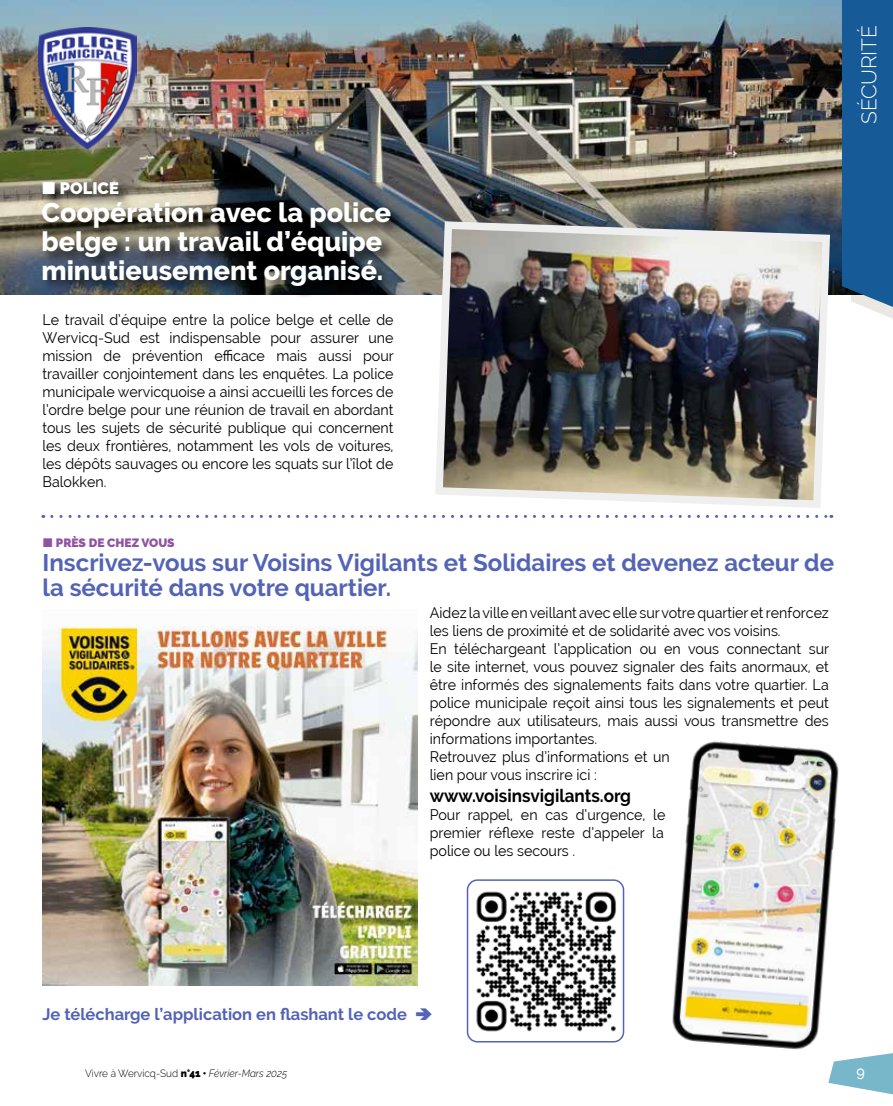
<style>
.page{position:relative;width:893px;height:1106px;background:#fff}
.page>*{position:absolute;margin:0;border:0;box-sizing:border-box;transform-origin:0 0}
.t1{font:800 27px/28.5px "Raleway";color:#fff}
.t2{font:700 24px/25.5px "Raleway";color:#5363b5}
.t3{font:300 21px "Raleway";letter-spacing:-.01em;color:#fff}
.t4{font:700 18px "Raleway";color:#000;scale:.95 1}
.t5{font:700 16.5px "Raleway";color:#5363b5}
.t6{font:900 16.5px "Raleway";color:#fff}
.t7{font:15px/18px "Raleway";color:#000;text-align:justify;scale:.95 1}
.t8{font:500 15px "Raleway";color:#fff;scale:.95 1}
.t9{font:900 12px "Raleway";color:#8f53a1}
.t10{font:300 10.5px "Raleway";color:#000;scale:.95 1}
.s1{font-weight:900}
.s2{font-style:italic}
</style>
<div class="page">
<img style="left:42px;top:625px;width:376px;height:360px">
<img style="left:672px;top:741px;width:167px;height:309px">
<img style="left:476px;top:891px;width:141px;height:141px">
<div style="left:467px;top:879px;width:157px;height:163px;border:2px solid #5363b5;border-radius:10px"></div>
<svg style="left:52px;top:515px;width:780px;height:3px"></svg>
<img style="left:0;top:0;width:842px;height:295px">
<img style="left:431px;top:217px;width:403px;height:291px">
<div style="left:41px;top:180px;width:364px;height:119px;background:#000;opacity:.75"></div>
<div style="left:35px;top:23px;width:114px;height:137px;background:#c8c1b7;opacity:.75"></div>
<img style="left:39px;top:27px;width:97px;height:122px">
<svg style="left:842px;top:0;width:51px;height:319px;background:#24649d"></svg>
<svg style="left:828px;top:1053px;width:65px;height:41px"></svg>
<svg style="left:43px;top:182px;width:12px;height:12px"></svg>
<p class="t6" style="left:60px;top:179px;width:61px">POLICE</p>
<h1 class="t1" style="left:41px;top:199px;width:351px">Coopération avec la police belge : un travail d’équipe minutieusement organisé.</h1>
<p class="t7" style="left:43px;top:311px;width:371px">Le travail d’équipe entre la police belge et celle de Wervicq-Sud est indispensable pour assurer une mission de prévention efficace mais aussi pour travailler conjointement dans les enquêtes. La police municipale wervicquoise a ainsi accueilli les forces de l’ordre belge pour une réunion de travail en abordant tous les sujets de sécurité publique qui concernent les deux frontières, notamment les vols de voitures, les dépôts sauvages ou encore les squats sur l’îlot de Balokken.</p>
<p class="t9" style="left:56px;top:535px;width:120px">PRÈS DE CHEZ VOUS</p>
<h2 class="t2" style="left:43px;top:549px;width:793px">Inscrivez-vous sur Voisins Vigilants et Solidaires et devenez acteur de la sécurité dans votre quartier.</h2>
<p class="t7" style="left:430px;top:603px;width:422px;text-align:left">Aidez la ville en veillant avec elle sur votre quartier et renforcez les liens de proximité et de solidarité avec vos voisins.<br>En téléchargeant l’application ou en vous connectant sur le site internet, vous pouvez signaler des faits anormaux, et être informés des signalements faits dans votre quartier. La police municipale reçoit ainsi tous les signalements et peut répondre aux utilisateurs, mais aussi vous transmettre des informations importantes.<br>Retrouvez plus d’informations et un<br>lien pour vous inscrire ici :</p>
<p class="t4" style="left:430px;top:785px;width:213px">www.voisinsvigilants.org</p>
<p class="t7" style="left:430px;top:805px;width:249px">Pour rappel, en cas d’urgence, le premier réflexe reste d’appeler la police ou les secours .</p>
<h3 class="t3" style="left:857px;top:124px;width:100px;rotate:-90deg">SÉCURITÉ</h3>
<p class="t5" style="left:43px;top:1004px;width:366px">Je télécharge l’application en flashant le code</p>
<p class="t10" style="left:85px;top:1066px;width:214px">Vivre à Wervicq-Sud <span class="s1">n°41 •</span> <span class="s2">Février-Mars 2025</span></p>
<p class="t8" style="left:856px;top:1062px;width:10px">9</p>
</div>
